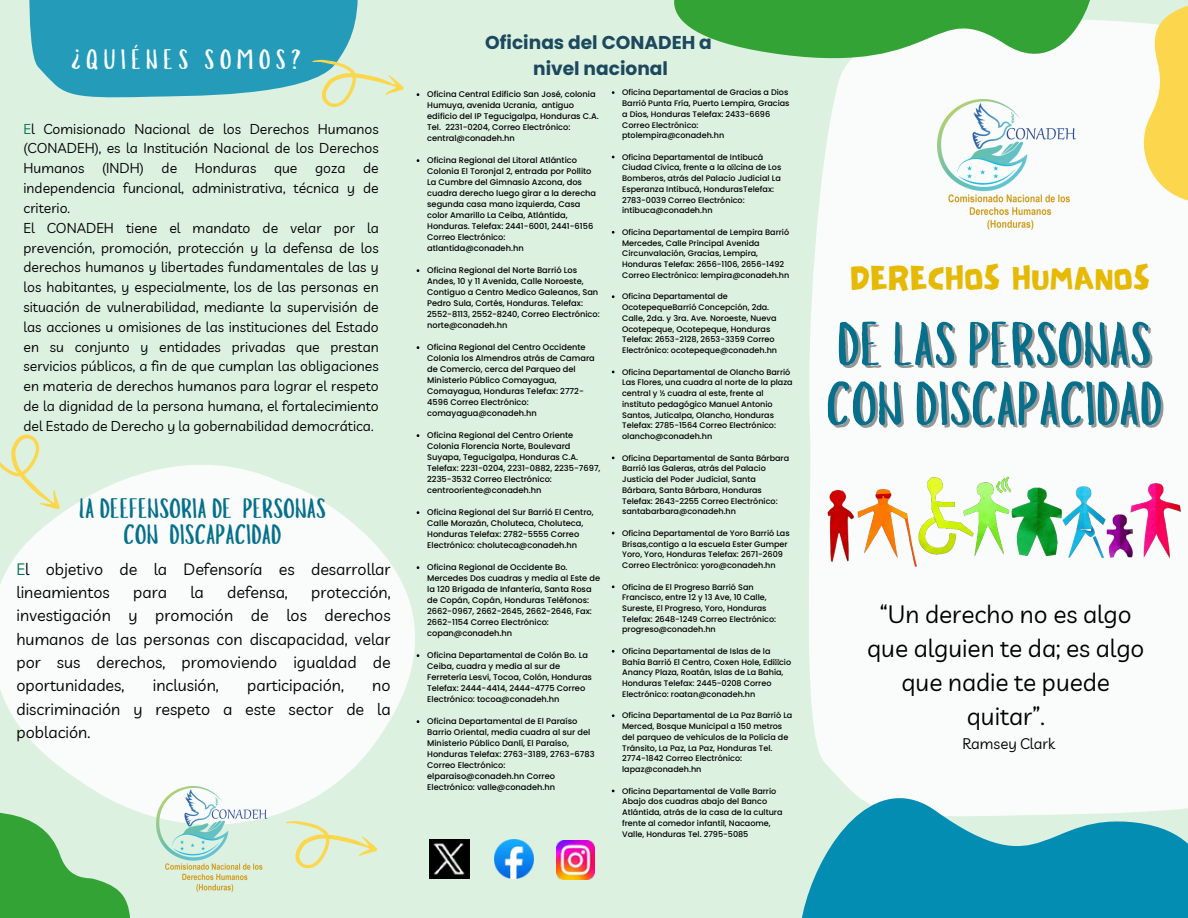
<style>
.page{position:relative;width:1188px;height:918px;background:#ddf1e1}
.page>*{position:absolute;margin:0;border:0;box-sizing:border-box;transform-origin:0 0}
.t1{font:59.55px "Slopes";color:#066f8b}
.t2{font:37.5px "NF PAGKAKI Regular";color:#e6b905}
.t3{font:27px/25.8px "Slopes";color:#066f8b;text-align:center}
.t4{font:27px "Slopes";letter-spacing:.2em;color:#fff}
.t5{font:24.45px/34px "Livvic";color:#000;text-align:center}
.t6{font:700 18.6px/25.8px "Poppins";color:#1c495d;text-align:center}
.t7{font:16.05px/23.4px "Livvic";color:#000;text-align:justify}
.t8{font:15px "Livvic";color:#000}
.t9{font:13.95px/19.8px "Livvic";color:#000;text-align:justify}
.t10{font:500 8.25px/10.9px "Poppins";color:#000}
.t11{font:500 8.1px/10.8px "Poppins";color:#000}
.s1{color:#027154}
</style>
<div class="page">
<div style="left:809px;top:206px;width:379px;height:377px;background:#f9fcfa"></div>
<svg style="left:611px;top:0;width:450px;height:206px"></svg>
<div style="left:0;top:887px;width:130px;height:31px;background:#34a335"></div>
<svg style="left:1061px;top:0;width:127px;height:336px;background:#f3f2d5"></svg>
<svg style="left:801px;top:583px;width:387px;height:335px;background:#b5dde4"></svg>
<svg style="left:0;top:435px;width:430px;height:452px;fill:#f9fcfa"></svg>
<svg style="left:29px;top:0;width:375px;height:107px"></svg>
<svg style="left:0;top:434px;width:79px;height:76px"></svg>
<svg style="left:297px;top:793px;width:82px;height:94px"></svg>
<img style="left:827px;top:467px;width:357px;height:108px">
<img style="left:938px;top:99px;width:174px;height:132px">
<img style="left:430px;top:839px;width:39px;height:40px">
<img style="left:494px;top:839px;width:39px;height:40px">
<img style="left:556px;top:841px;width:38px;height:38px">
<img style="left:156px;top:786px;width:141px;height:106px">
<h1 class="t4" style="left:71px;top:49px;width:231px">¿QUIÉNES SOMOS?</h1>
<p class="t9" style="left:24px;top:119px;width:357px"><span class="s1">E</span>l Comisionado Nacional de los Derechos Humanos (CONADEH), es la Institución Nacional de los Derechos Humanos</p>
<p class="t9" style="left:102px;top:158px;width:43px">(INDH)</p>
<p class="t9" style="left:162px;top:158px;width:17px">de</p>
<p class="t9" style="left:195px;top:158px;width:63px">Honduras</p>
<p class="t9" style="left:274px;top:158px;width:25px">que</p>
<p class="t9" style="left:315px;top:158px;width:32px">goza</p>
<p class="t9" style="left:24px;top:158px;width:357px;text-indent:340px">de independencia funcional, administrativa, técnica y de criterio.</p>
<h3 class="t9" style="left:24px;top:218px;width:357px">El CONADEH tiene el mandato de velar por la prevención, promoción, protección y la defensa de los derechos humanos y libertades fundamentales de las y los habitantes, y especialmente, los de las personas en situación de vulnerabilidad, mediante la supervisión de las acciones u omisiones de las instituciones del Estado en su conjunto y entidades privadas que prestan servicios públicos, a fin de que cumplan las obligaciones en materia de derechos humanos para lograr el respeto de la dignidad de la persona humana, el fortalecimiento del Estado de Derecho y la gobernabilidad democrática.</h3>
<p class="t3" style="left:79px;top:499px;width:249px">lA DEEFENSORIA DE PERSONAS<br>CON DISCAPACIDAD</p>
<h4 class="t7" style="left:16px;top:557px;width:376px"><span class="s1">E</span>l objetivo de la Defensoría es desarrollar lineamientos</h4>
<h4 class="t7" style="left:16px;top:580px;width:376px;text-indent:295px">protección, investigación y promoción de los derechos humanos de las personas con discapacidad, velar por sus derechos, promoviendo igualdad de oportunidades,</h4>
<h4 class="t7" style="left:133px;top:580px;width:35px">para</h4>
<h4 class="t7" style="left:190px;top:580px;width:15px">la</h4>
<h4 class="t7" style="left:227px;top:580px;width:62px">defensa,</h4>
<h4 class="t7" style="left:153px;top:673px;width:67px">inclusión,</h4>
<h4 class="t7" style="left:247px;top:673px;width:98px">participación,</h4>
<h4 class="t7" style="left:16px;top:673px;width:376px;text-indent:356px">no discriminación y respeto a este sector de la población.</h4>
<p class="t6" style="left:485px;top:30px;width:228px">Oficinas del CONADEH a nivel nacional</p>
<h5 class="t10" style="left:427px;top:89px;width:173px">Oficina Central Edificio San José, colonia Humuya, avenida Ucrania, antiguo edificio del IP Tegucigalpa, Honduras C.A.<br>Tel. 2231-0204, Correo Electrónico: central@conadeh.hn</h5>
<p class="t10" style="left:427px;top:155px;width:171px">Oficina Regional del Litoral Atlántico Colonia El Toronjal 2, entrada por Pollito La Cumbre del Gimnasio Azcona, dos cuadra derecho luego girar a la derecha segunda casa mano izquierda, Casa color Amarillo La Ceiba, Atlántida, Honduras. Telefax: 2441-6001, 2441-6156<br>Correo Electrónico: atlantida@conadeh.hn</p>
<p class="t10" style="left:427px;top:265px;width:174px">Oficina Regional del Norte Barrió Los Andes, 10 y 11 Avenida, Calle Noroeste, Contiguo a Centro Medico Galeanos, San Pedro Sula, Cortés, Honduras. Telefax:<br>2552-8113, 2552-8240, Correo Electrónico: norte@conadeh.hn</p>
<p class="t10" style="left:427px;top:342px;width:169px">Oficina Regional del Centro Occidente<br>Colonia los Almendros atrás de Camara de Comercio, cerca del Parqueo del<br>Ministerio Público Comayagua,<br>Comayagua, Honduras Telefax: 2772-<br>4596 Correo Electrónico: comayagua@conadeh.hn</p>
<p class="t10" style="left:427px;top:430px;width:175px">Oficina Regional del Centro Oriente Colonia Florencia Norte, Boulevard Suyapa, Tegucigalpa, Honduras C.A.<br>Telefax: 2231-0204, 2231-0882, 2235-7697, 2235-3532 Correo Electrónico: centrooriente@conadeh.hn</p>
<p class="t10" style="left:427px;top:507px;width:168px">Oficina Regional del Sur Barrió El Centro, Calle Morazán, Choluteca, Choluteca, Honduras Telefax: 2782-5555 Correo Electrónico: choluteca@conadeh.hn</p>
<p class="t10" style="left:427px;top:562px;width:175px">Oficina Regional de Occidente Bo.<br>Mercedes Dos cuadras y media al Este de la 120 Brigada de Infantería, Santa Rosa de Copán, Copán, Honduras Teléfonos:<br>2662-0967, 2662-2645, 2662-2646, Fax:<br>2662-1154 Correo Electrónico: copan@conadeh.hn</p>
<p class="t10" style="left:427px;top:650px;width:166px">Oficina Departamental de Colón Bo. La Ceiba, cuadra y media al sur de Ferretería Lesvi, Tocoa, Colón, Honduras Telefax: 2444-4414, 2444-4775 Correo Electrónico: tocoa@conadeh.hn</p>
<p class="t10" style="left:427px;top:716px;width:169px">Oficina Departamental de El Paraíso Barrio Oriental, media cuadra al sur del Ministerio Público Danlí, El Paraíso, Honduras Telefax: 2763-3189, 2763-6783<br>Correo Electrónico: elparaiso@conadeh.hn Correo Electrónico: valle@conadeh.hn</p>
<p class="t11" style="left:622px;top:87px;width:169px">Oficina Departamental de Gracias a Dios Barrió Punta Fría, Puerto Lempira, Gracias a Dios, Honduras Telefax: 2433-6696<br>Correo Electrónico: ptolempira@conadeh.hn</p>
<p class="t11" style="left:622px;top:151px;width:161px">Oficina Departamental de Intibucá Ciudad Cívica, frente a la o cina de Los Bomberos, atrás del Palacio Judicial La Esperanza Intibucá, HondurasTelefax:<br>2783-0039 Correo Electrónico: intibuca@conadeh.hn</p>
<p class="t11" style="left:622px;top:227px;width:169px">Oficina Departamental de Lempira Barrió Mercedes, Calle Principal Avenida Circunvalación, Gracias, Lempira, Honduras Telefax: 2656-1106, 2656-1492<br>Correo Electrónico: lempira@conadeh.hn</p>
<p class="t11" style="left:622px;top:291px;width:156px">Oficina Departamental de OcotepequeBarrió Concepción, 2da.<br>Calle, 2da. y 3ra. Ave. Noroeste, Nueva Ocotepeque, Ocotepeque, Honduras Telefax: 2653-2128, 2653-3359 Correo Electrónico: ocotepeque@conadeh.hn</p>
<p class="t11" style="left:622px;top:366px;width:172px">Oficina Departamental de Olancho Barrió Las Flores, una cuadra al norte de la plaza central y ½ cuadra al este, frente al instituto pedagógico Manuel Antonio Santos, Juticalpa, Olancho, Honduras Telefax: 2785-1564 Correo Electrónico: olancho@conadeh.hn</p>
<p class="t11" style="left:622px;top:452px;width:169px">Oficina Departamental de Santa Bárbara Barrió las Galeras, atrás del Palacio Justicia del Poder Judicial, Santa Bárbara, Santa Bárbara, Honduras Telefax: 2643-2255 Correo Electrónico: santabarbara@conadeh.hn</p>
<p class="t11" style="left:622px;top:528px;width:169px">Oficina Departamental de Yoro Barrió Las Brisas,contigo a la escuela Ester Gumper Yoro, Yoro, Honduras Telefax: 2671-2609<br>Correo Electrónico: yoro@conadeh.hn</p>
<p class="t11" style="left:622px;top:581px;width:156px">Oficina de El Progreso Barrió San Francisco, entre 12 y 13 Ave, 10 Calle, Sureste, El Progreso, Yoro, Honduras Telefax: 2648-1249 Correo Electrónico: progreso@conadeh.hn</p>
<p class="t11" style="left:622px;top:646px;width:171px">Oficina Departamental de Islas de la Bahía Barrió El Centro, Coxen Hole, Edi cio Anancy Plaza, Roatán, Islas de La Bahía, Honduras Telefax: 2445-0208 Correo Electrónico: roatan@conadeh.hn</p>
<p class="t11" style="left:622px;top:710px;width:172px">Oficina Departamental de La Paz Barrió La Merced, Bosque Municipal a 150 metros del parqueo de vehículos de la Policía de Tránsito, La Paz, La Paz, Honduras Tel.<br>2774-1842 Correo Electrónico: lapaz@conadeh.hn</p>
<p class="t11" style="left:622px;top:785px;width:162px">Oficina Departamental de Valle Barrio Abajo dos cuadras abajo del Banco Atlántida, atrás de la casa de la cultura frente al comedor infantil, Nacaome, Valle, Honduras Tel. 2795-5085</p>
<p class="t2" style="left:850px;top:255px;width:302px">DERECHOS HUMANOS</p>
<p class="t1" style="left:837px;top:321px;width:316px">DE LAS PERSONAS</p>
<h2 class="t1" style="left:826px;top:380px;width:338px">CON DISCAPACIDAD</h2>
<p class="t5" style="left:867px;top:597px;width:279px">“Un derecho no es algo que alguien te da; es algo que nadie te puede quitar”.</p>
<p class="t8" style="left:963px;top:734px;width:94px">Ramsey Clark</p>
</div>
